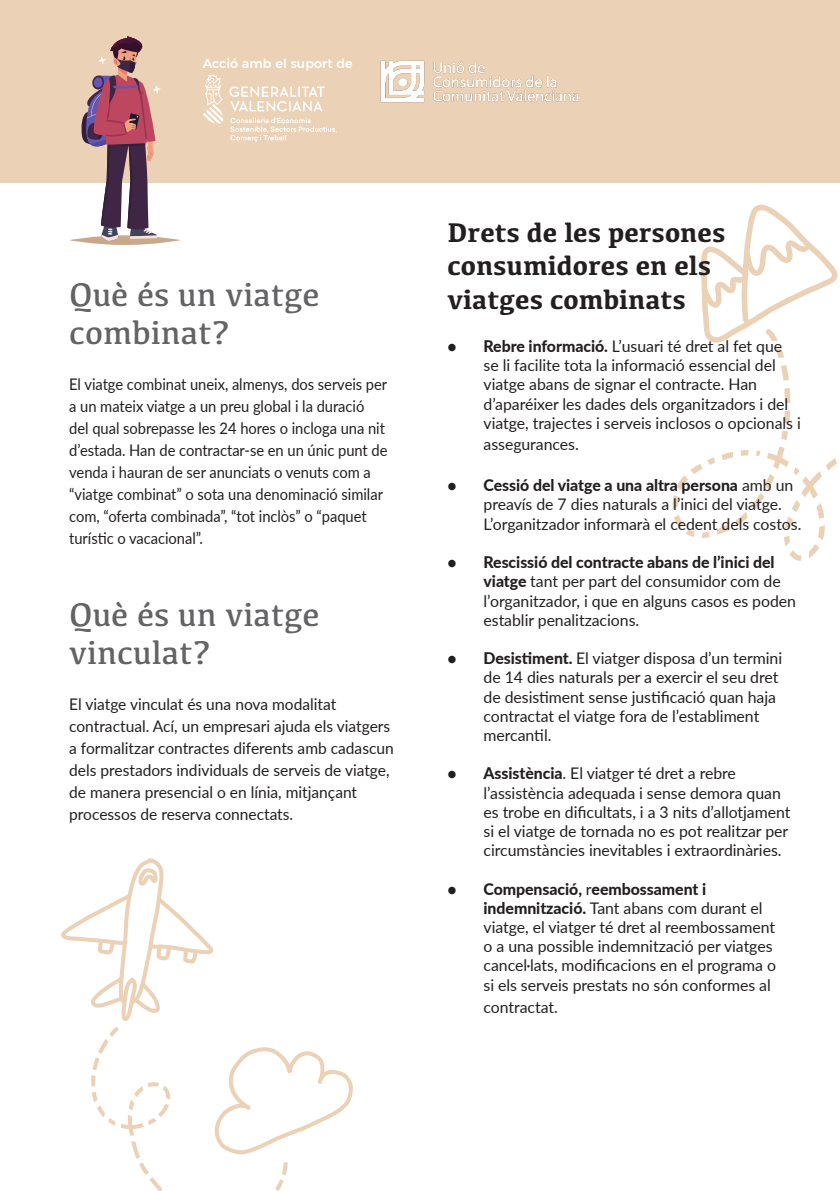
<style>
.page{position:relative;width:840px;height:1191px;background:#fff}
.page>*{position:absolute;margin:0;border:0;box-sizing:border-box;transform-origin:0 0}
.t1{font:34px/38px "Kefa";color:#636366}
.t2{font:700 28px/33.6px "Kefa";color:#231f20}
.t3{font:16px/19.2px "Lato";letter-spacing:-.005em;color:#231f20}
.t4{font:16px/22px "Lato";letter-spacing:-.005em;color:#231f20;scale:.92 1}
.t5{font:500 12.8px "Montserrat";color:#fff}
.s1{font-weight:800}
</style>
<div class="page">
<div style="left:0;top:0;width:839px;height:182px;background:#ebd1b5"></div>
<img style="left:380px;top:60px;width:199px;height:43px">
<svg style="left:203px;top:74px;width:133px;height:68px"></svg>
<svg style="left:69px;top:235px;width:112px;height:10px"></svg>
<svg style="left:81px;top:36px;width:80px;height:205px"></svg>
<svg style="left:61px;top:858px;width:152px;height:163px"></svg>
<svg style="left:214px;top:1047px;width:139px;height:107px"></svg>
<svg style="left:275px;top:1162px;width:12px;height:29px"></svg>
<svg style="left:131px;top:1141px;width:31px;height:50px"></svg>
<svg style="left:91px;top:1027px;width:79px;height:108px"></svg>
<svg style="left:701px;top:205px;width:136px;height:153px"></svg>
<svg style="left:781px;top:365px;width:7px;height:15px"></svg>
<svg style="left:784px;top:388px;width:5px;height:15px"></svg>
<svg style="left:783px;top:411px;width:6px;height:12px"></svg>
<svg style="left:672px;top:446px;width:164px;height:115px"></svg>
<svg style="left:781px;top:431px;width:6px;height:9px"></svg>
<p class="t5" style="left:203px;top:54px;width:151px">Acció amb el suport de</p>
<h1 class="t1" style="left:69px;top:275px;width:252px">Què és un viatge combinat?</h1>
<p class="t4" style="left:69px;top:373px;width:347px">El viatge combinat uneix, almenys, dos serveis per a un mateix viatge a un preu global i la duració del qual sobrepasse les 24 hores o incloga una nit d’estada. Han de contractar-se en un únic punt de venda i hauran de ser anunciats o venuts com a “viatge combinat” o sota una denominació similar com, “oferta combinada”, “tot inclòs” o “paquet turístic o vacacional”.</p>
<h1 class="t1" style="left:69px;top:595px;width:252px">Què és un viatge vinculat?</h1>
<p class="t3" style="left:69px;top:693px;width:326px;line-height:22px">El viatge vinculat és una nova modalitat contractual. Ací, un empresari ajuda els viatgers a formalitzar contractes diferents amb cadascun dels prestadors individuals de serveis de viatge, de manera presencial o en línia, mitjançant processos de reserva connectats.</p>
<h2 class="t2" style="left:447px;top:214px;width:279px">Drets de les persones consumidores en els viatges combinats</h2>
<p class="t3" style="left:483px;top:336px;width:318px;text-indent:-36px"><span class="s1">• Rebre informació.</span> L’usuari té dret al fet que se li facilite tota la informació essencial del viatge abans de signar el contracte. Han d’aparéixer les dades dels organitzadors i del viatge, trajectes i serveis inclosos o opcionals i</p>
<p class="t3" style="left:483px;top:434px;width:97px">assegurances.</p>
<p class="t3" style="left:483px;top:475px;width:319px;text-indent:-36px"><span class="s1">• Cessió del viatge a una altra persona</span> amb un preavís de 7 dies naturals a l’inici del viatge.<br>L’organitzador informarà el cedent dels costos.</p>
<p class="t3" style="left:483px;top:552px;width:314px;text-indent:-36px"><span class="s1">• Rescissió del contracte abans de l’inici del viatge</span> tant per part del consumidor com de l’organitzador, i que en alguns casos es poden establir penalitzacions.</p>
<p class="t3" style="left:483px;top:648px;width:300px;text-indent:-36px"><span class="s1">• Desistiment.</span> El viatger disposa d’un termini de 14 dies naturals per a exercir el seu dret de desistiment sense justificació quan haja contractat el viatge fora de l’establiment mercantil.</p>
<p class="t3" style="left:483px;top:763px;width:308px;text-indent:-36px"><span class="s1">• Assistència</span>. El viatger té dret a rebre l’assistència adequada i sense demora quan es trobe en dificultats, i a 3 nits d’allotjament si el viatge de tornada no es pot realitzar per circumstàncies inevitables i extraordinàries.</p>
<p class="t3" style="left:483px;top:878px;width:294px;text-indent:-36px"><span class="s1">• Compensació,</span> r<span class="s1">eembossament i indemnització.</span> Tant abans com durant el viatge, el viatger té dret al reembossament o a una possible indemnització per viatges cancel·lats, modificacions en el programa o si els serveis prestats no són conformes al</p>
<p class="t3" style="left:483px;top:996px;width:76px">contractat.</p>
</div>
